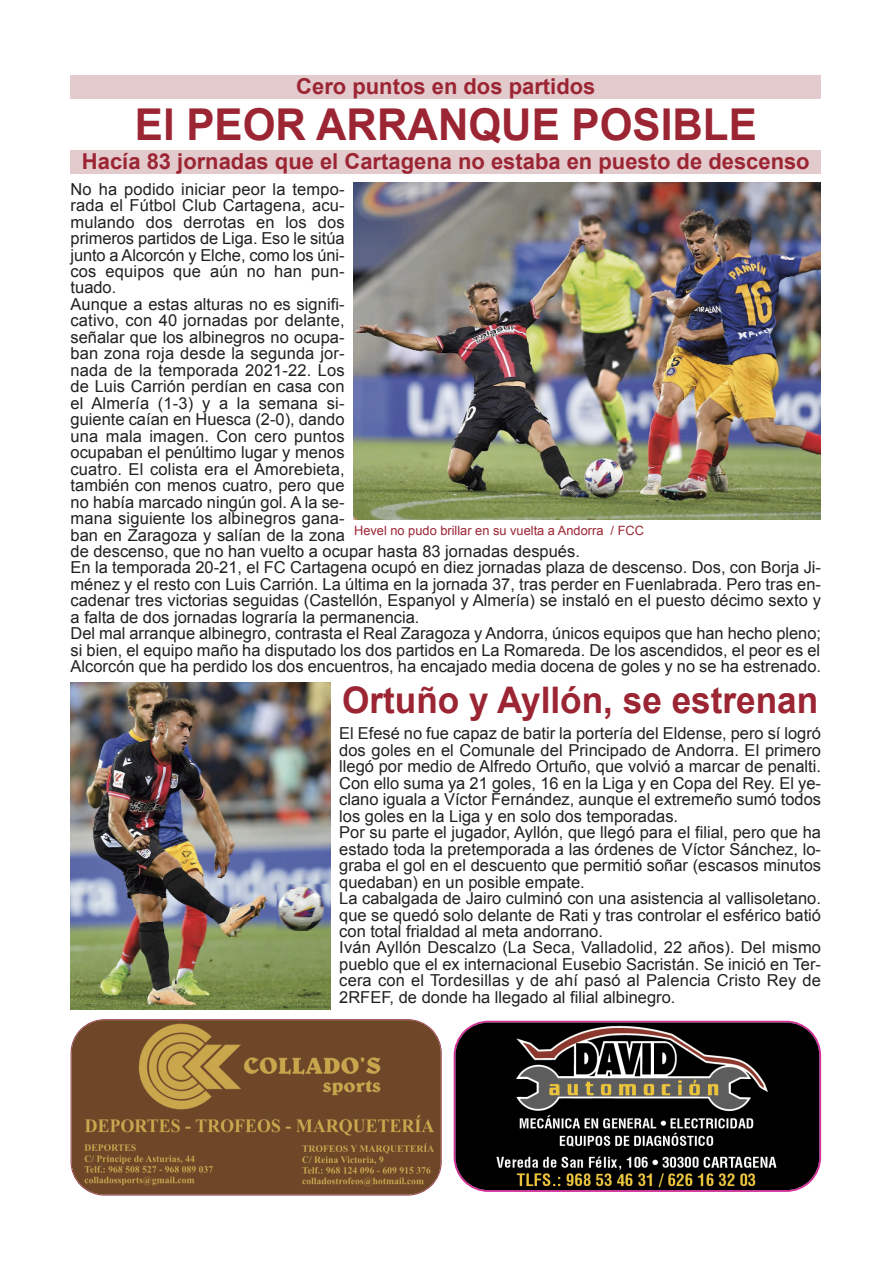
<style>
.page{position:relative;width:893px;height:1263px;background:#fff}
.page>*{position:absolute;margin:0;border:0;box-sizing:border-box;transform-origin:0 0}
.t1{font:700 43.95px "Arial";color:#9c2533;scale:.96 1}
.t2{font:700 36.6px "Arial";color:#9c2533;scale:.96 1}
.t3{font:700 21.9px "Arial";color:#9c2533}
.t4{font:16.5px/16.5px "Arial";color:#232021}
.t5{font:12.75px "Arial";color:#9c2533}
</style>
<div class="page">
<div style="left:71px;top:75px;width:750px;height:23px;background:#e2cacd"></div>
<img style="left:354px;top:183px;width:466px;height:337px">
<div style="left:71px;top:151px;width:750px;height:23px;background:#e2cacd"></div>
<img style="left:71px;top:683px;width:259px;height:327px">
<svg style="left:453px;top:1021px;width:368px;height:171px"></svg>
<img style="left:456px;top:1023px;width:363px;height:167px">
<img style="left:71px;top:1020px;width:370px;height:175px">
<h3 class="t3" style="left:296px;top:74px;width:300px">Cero puntos en dos partidos</h3>
<h1 class="t1" style="left:135px;top:101px;width:649px">El PEOR ARRANQUE POSIBLE</h1>
<h3 class="t3" style="left:82px;top:150px;width:729px">Hacía 83 jornadas que el Cartagena no estaba en puesto de descenso</h3>
<p class="t4" style="left:71px;top:181px;width:752px">No ha podido iniciar peor la tempo-<br>rada el Fútbol Club Cartagena, acu-<br>mulando dos derrotas en los dos<br>primeros partidos de Liga. Eso le sitúa<br>junto a Alcorcón y Elche, como los úni-<br>cos equipos que aún no han pun-<br>tuado.<br>Aunque a estas alturas no es signifi-<br>cativo, con 40 jornadas por delante,<br>señalar que los albinegros no ocupa-<br>ban zona roja desde la segunda jor-<br>nada de la temporada 2021-22. Los<br>de Luis Carrión perdían en casa con<br>el Almería (1-3) y a la semana si-<br>guiente caían en Huesca (2-0), dando<br>una mala imagen. Con cero puntos<br>ocupaban el penúltimo lugar y menos<br>cuatro. El colista era el Amorebieta,<br>también con menos cuatro, pero que<br>no había marcado ningún gol. A la se-<br>mana siguiente los albinegros gana-<br>ban en Zaragoza y salían de la zona<br>de descenso, que no han vuelto a ocupar hasta 83 jornadas después.<br>En la temporada 20-21, el FC Cartagena ocupó en diez jornadas plaza de descenso. Dos, con Borja Ji&shy;ménez y el resto con Luis Carrión. La última en la jornada 37, tras perder en Fuenlabrada. Pero tras en&shy;cadenar tres victorias seguidas (Castellón, Espanyol y Almería) se instaló en el puesto décimo sexto y a falta de dos jornadas lograría la permanencia.<br>Del mal arranque albinegro, contrasta el Real Zaragoza y Andorra, únicos equipos que han hecho pleno; si bien, el equipo maño ha disputado los dos partidos en La Romareda. De los ascendidos, el peor es el Alcorcón que ha perdido los dos encuentros, ha encajado media docena de goles y no se ha estrenado.</p>
<p class="t5" style="left:354px;top:523px;width:291px">Hevel no pudo brillar en su vuelta a Andorra / FCC</p>
<h2 class="t2" style="left:342px;top:680px;width:497px">Ortuño y Ayllón, se estrenan</h2>
<p class="t4" style="left:339px;top:725px;width:483px">El Efesé no fue capaz de batir la portería del Eldense, pero sí logró dos goles en el Comunale del Principado de Andorra. El primero llegó por medio de Alfredo Ortuño, que volvió a marcar de penalti.<br>Con ello suma ya 21 goles, 16 en la Liga y en Copa del Rey. El ye&shy;clano iguala a Víctor Fernández, aunque el extremeño sumó todos los goles en la Liga y en solo dos temporadas.<br>Por su parte el jugador, Ayllón, que llegó para el filial, pero que ha estado toda la pretemporada a las órdenes de Víctor Sánchez, lo&shy;graba el gol en el descuento que permitió soñar (escasos minutos quedaban) en un posible empate.<br>La cabalgada de Jairo culminó con una asistencia al vallisoletano. que se quedó solo delante de Rati y tras controlar el esférico batió con total frialdad al meta andorrano.<br>Iván Ayllón Descalzo (La Seca, Valladolid, 22 años). Del mismo pueblo que el ex internacional Eusebio Sacristán. Se inició en Ter&shy;cera con el Tordesillas y de ahí pasó al Palencia Cristo Rey de 2RFEF, de donde ha llegado al filial albinegro.</p>
</div>
